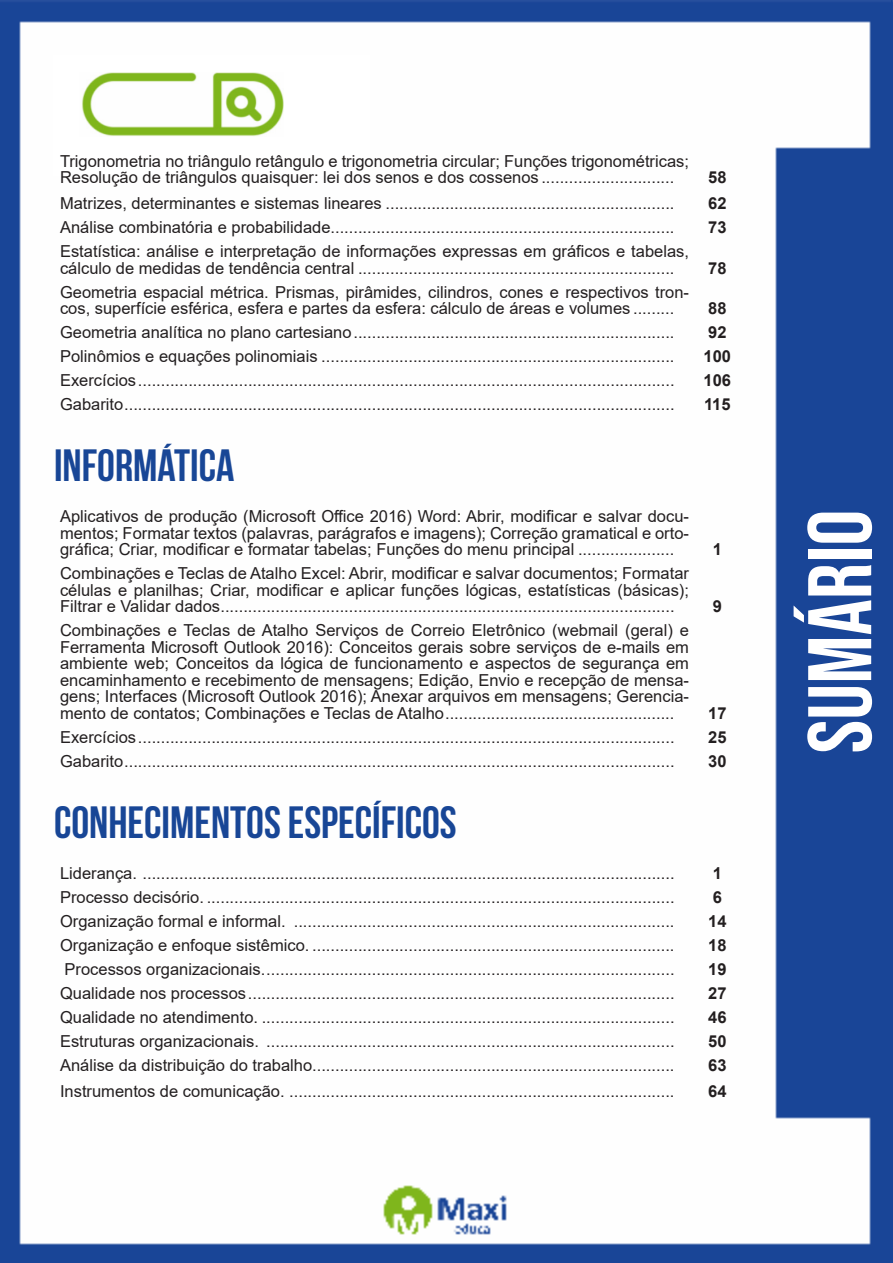
<style>
.page{position:relative;width:893px;height:1263px;background:#fff}
.page>*{position:absolute;margin:0;border:0;box-sizing:border-box;transform-origin:0 0}
.t1{font:90px "Bebas Neue";color:#fff}
.t2{font:700 45px "Bebas Neue";color:#184696}
.ALTERNATIVAS{font:16.5px/16.5px "Arial";color:#231f20}
.INDICE{font:700 16.5px "Arial";color:#231f20}
</style>
<div class="page">
<img style="left:0;top:0;width:893px;height:1263px">
<div style="left:53px;top:55px;width:317px;height:121px;background:#fff"></div>
<img style="left:82px;top:72px;width:201px;height:64px">
<p class="ALTERNATIVAS" style="left:60px;top:153px;width:630px">Trigonometria no triângulo retângulo e trigonometria circular; Funções trigonométricas;<br>Resolução de triângulos quaisquer: lei dos senos e dos cossenos .............................</p>
<p class="INDICE" style="left:708px;top:166px;width:20px">58</p>
<p class="ALTERNATIVAS" style="left:60px;top:195px;width:616px">Matrizes, determinantes e sistemas lineares ...............................................................</p>
<p class="INDICE" style="left:708px;top:192px;width:20px">62</p>
<p class="ALTERNATIVAS" style="left:60px;top:219px;width:616px">Análise combinatória e probabilidade...........................................................................</p>
<p class="INDICE" style="left:708px;top:216px;width:20px">73</p>
<p class="ALTERNATIVAS" style="left:60px;top:243px;width:630px">Estatística: análise e interpretação de informações expressas em gráficos e tabelas, cálculo de medidas de tendência central .....................................................................</p>
<p class="INDICE" style="left:708px;top:256px;width:20px">78</p>
<p class="ALTERNATIVAS" style="left:60px;top:284px;width:630px">Geometria espacial métrica. Prismas, pirâmides, cilindros, cones e respectivos tron&shy;cos, superfície esférica, esfera e partes da esfera: cálculo de áreas e volumes .........</p>
<p class="INDICE" style="left:708px;top:297px;width:20px">88</p>
<p class="ALTERNATIVAS" style="left:60px;top:324px;width:616px">Geometria analítica no plano cartesiano......................................................................</p>
<p class="INDICE" style="left:708px;top:321px;width:20px">92</p>
<p class="ALTERNATIVAS" style="left:60px;top:348px;width:616px">Polinômios e equações polinomiais .............................................................................</p>
<p class="INDICE" style="left:704px;top:345px;width:29px">100</p>
<p class="ALTERNATIVAS" style="left:60px;top:372px;width:616px">Exercícios.....................................................................................................................</p>
<p class="INDICE" style="left:704px;top:369px;width:29px">106</p>
<p class="ALTERNATIVAS" style="left:60px;top:396px;width:616px">Gabarito........................................................................................................................</p>
<p class="INDICE" style="left:704px;top:393px;width:28px">115</p>
<p class="t2" style="left:54px;top:441px;width:182px">INFORMÁTICA</p>
<p class="ALTERNATIVAS" style="left:60px;top:508px;width:630px;text-align:justify">Aplicativos de produção (Microsoft Office 2016) Word: Abrir, modificar e salvar docu&shy;mentos; Formatar textos (palavras, parágrafos e imagens); Correção gramatical e orto&shy;gráfica; Criar, modificar e formatar tabelas; Funções do menu principal .....................</p>
<p class="INDICE" style="left:713px;top:538px;width:11px">1</p>
<p class="ALTERNATIVAS" style="left:60px;top:565px;width:630px;text-align:justify">Combinações e Teclas de Atalho Excel: Abrir, modificar e salvar documentos; Formatar células e planilhas; Criar, modificar e aplicar funções lógicas, estatísticas (básicas); Filtrar e Validar dados...................................................................................................</p>
<p class="ALTERNATIVAS" style="left:60px;top:622px;width:630px;text-align:justify">Combinações e Teclas de Atalho Serviços de Correio Eletrônico (webmail (geral) e Ferramenta Microsoft Outlook 2016): Conceitos gerais sobre serviços de e-mails em ambiente web; Conceitos da lógica de funcionamento e aspectos de segurança em encaminhamento e recebimento de mensagens; Edição, Envio e recepção de mensa&shy;gens; Interfaces (Microsoft Outlook 2016); Anexar arquivos em mensagens; Gerencia&shy;mento de contatos; Combinações e Teclas de Atalho..................................................</p>
<p class="INDICE" style="left:713px;top:595px;width:11px">9</p>
<p class="INDICE" style="left:708px;top:701px;width:20px">17</p>
<p class="ALTERNATIVAS" style="left:60px;top:729px;width:616px">Exercícios.....................................................................................................................</p>
<p class="INDICE" style="left:708px;top:725px;width:20px">25</p>
<p class="ALTERNATIVAS" style="left:60px;top:753px;width:616px">Gabarito........................................................................................................................</p>
<p class="INDICE" style="left:708px;top:749px;width:20px">30</p>
<p class="t2" style="left:54px;top:798px;width:404px">CONHECIMENTOS ESPECÍFICOS</p>
<p class="ALTERNATIVAS" style="left:60px;top:865px;width:616px">Liderança. ....................................................................................................................</p>
<p class="INDICE" style="left:713px;top:861px;width:11px">1</p>
<p class="ALTERNATIVAS" style="left:60px;top:889px;width:616px">Processo decisório. ......................................................................................................</p>
<p class="INDICE" style="left:713px;top:885px;width:11px">6</p>
<p class="ALTERNATIVAS" style="left:60px;top:913px;width:616px">Organização formal e informal. ...................................................................................</p>
<p class="INDICE" style="left:708px;top:909px;width:20px">14</p>
<p class="ALTERNATIVAS" style="left:60px;top:937px;width:616px">Organização e enfoque sistêmico. ...............................................................................</p>
<p class="INDICE" style="left:708px;top:933px;width:20px">18</p>
<p class="ALTERNATIVAS" style="left:65px;top:961px;width:611px">Processos organizacionais..........................................................................................</p>
<p class="INDICE" style="left:708px;top:957px;width:20px">19</p>
<p class="ALTERNATIVAS" style="left:60px;top:985px;width:616px">Qualidade nos processos.............................................................................................</p>
<p class="INDICE" style="left:708px;top:981px;width:20px">27</p>
<p class="ALTERNATIVAS" style="left:60px;top:1009px;width:616px">Qualidade no atendimento. ..........................................................................................</p>
<p class="INDICE" style="left:708px;top:1005px;width:20px">46</p>
<p class="ALTERNATIVAS" style="left:60px;top:1033px;width:616px">Estruturas organizacionais. .........................................................................................</p>
<p class="INDICE" style="left:708px;top:1029px;width:20px">50</p>
<p class="ALTERNATIVAS" style="left:60px;top:1057px;width:616px">Análise da distribuição do trabalho...............................................................................</p>
<p class="INDICE" style="left:708px;top:1054px;width:20px">63</p>
<p class="ALTERNATIVAS" style="left:60px;top:1083px;width:616px">Instrumentos de comunicação. ....................................................................................</p>
<p class="INDICE" style="left:708px;top:1079px;width:20px">64</p>
<h1 class="t1" style="left:789px;top:753px;width:245px;rotate:-90deg">sumário</h1>
</div>
